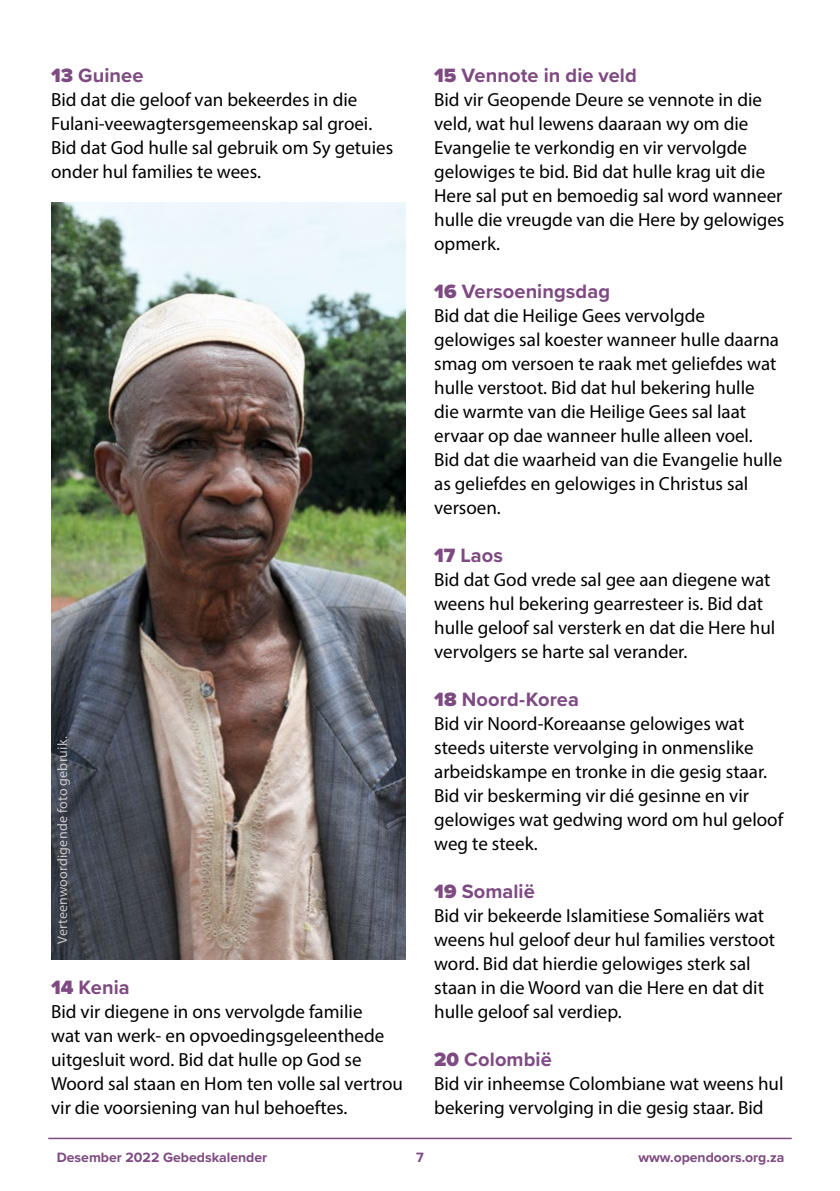
<style>
.page{position:relative;width:840px;height:1191px;background:#fff}
.page>*{position:absolute;margin:0;border:0;box-sizing:border-box;transform-origin:0 0}
.t1{font:700 20px "Proxima Nova";letter-spacing:.005em;color:#7e4a82}
.t2{font:19px/24px "Myriad Pro";color:#000}
.t3{font:700 14px "Proxima Nova";color:#7e4a82}
.t4{font:14px "Myriad Pro";letter-spacing:.015em;color:#fff}
.s1{font-weight:900}
</style>
<div class="page">
<hr style="left:48px;top:1137px;width:743px;height:2px;background:#7e4a82">
<img style="left:51px;top:202px;width:354px;height:757px">
<p class="t1" style="left:51px;top:60px;width:94px"><span class="s1">13</span> Guinee</p>
<p class="t2" style="left:51px;top:87px;width:343px">Bid dat die geloof van bekeerdes in die Fulani-veewagtersgemeenskap sal groei.<br>Bid dat God hulle sal gebruik om Sy getuies onder hul families te wees.</p>
<p class="t4" style="left:54px;top:944px;width:209px;rotate:-90deg">Verteenwoordigende foto gebruik.</p>
<p class="t1" style="left:51px;top:972px;width:80px"><span class="s1">14</span> Kenia</p>
<p class="t2" style="left:51px;top:999px;width:353px">Bid vir diegene in ons vervolgde familie<br>wat van werk- en opvoedingsgeleenthede uitgesluit word. Bid dat hulle op God se Woord sal staan en Hom ten volle sal vertrou vir die voorsiening van hul behoeftes.</p>
<p class="t1" style="left:434px;top:60px;width:204px"><span class="s1">15</span> Vennote in die veld</p>
<p class="t2" style="left:434px;top:87px;width:351px">Bid vir Geopende Deure se vennote in die veld, wat hul lewens daaraan wy om die Evangelie te verkondig en vir vervolgde gelowiges te bid. Bid dat hulle krag uit die Here sal put en bemoedig sal word wanneer hulle die vreugde van die Here by gelowiges opmerk.</p>
<p class="t1" style="left:434px;top:276px;width:177px"><span class="s1">16</span> Versoeningsdag</p>
<p class="t2" style="left:434px;top:303px;width:349px">Bid dat die Heilige Gees vervolgde gelowiges sal koester wanneer hulle daarna smag om versoen te raak met geliefdes wat hulle verstoot. Bid dat hul bekering hulle die warmte van die Heilige Gees sal laat ervaar op dae wanneer hulle alleen voel.<br>Bid dat die waarheid van die Evangelie hulle as geliefdes en gelowiges in Christus sal versoen.</p>
<p class="t1" style="left:434px;top:540px;width:70px"><span class="s1">17</span> Laos</p>
<p class="t2" style="left:434px;top:567px;width:342px">Bid dat God vrede sal gee aan diegene wat weens hul bekering gearresteer is. Bid dat hulle geloof sal versterk en dat die Here hul vervolgers se harte sal verander.</p>
<p class="t1" style="left:434px;top:684px;width:146px"><span class="s1">18</span> Noord-Korea</p>
<p class="t2" style="left:434px;top:711px;width:350px">Bid vir Noord-Koreaanse gelowiges wat steeds uiterste vervolging in onmenslike arbeidskampe en tronke in die gesig staar.<br>Bid vir beskerming vir dié gesinne en vir gelowiges wat gedwing word om hul geloof weg te steek.</p>
<p class="t1" style="left:434px;top:876px;width:102px"><span class="s1">19</span> Somalië</p>
<p class="t2" style="left:434px;top:903px;width:342px">Bid vir bekeerde Islamitiese Somaliërs wat weens hul geloof deur hul families verstoot word. Bid dat hierdie gelowiges sterk sal staan in die Woord van die Here en dat dit hulle geloof sal verdiep.</p>
<p class="t1" style="left:434px;top:1044px;width:119px"><span class="s1">20</span> Colombië</p>
<p class="t2" style="left:434px;top:1071px;width:351px">Bid vir inheemse Colombiane wat weens hul bekering vervolging in die gesig staar. Bid</p>
<p class="t3" style="left:57px;top:1147px;width:212px">Desember 2022 Gebedskalender</p>
<p class="t3" style="left:416px;top:1147px;width:9px">7</p>
<p class="t3" style="left:638px;top:1147px;width:147px">www.opendoors.org.za</p>
</div>
